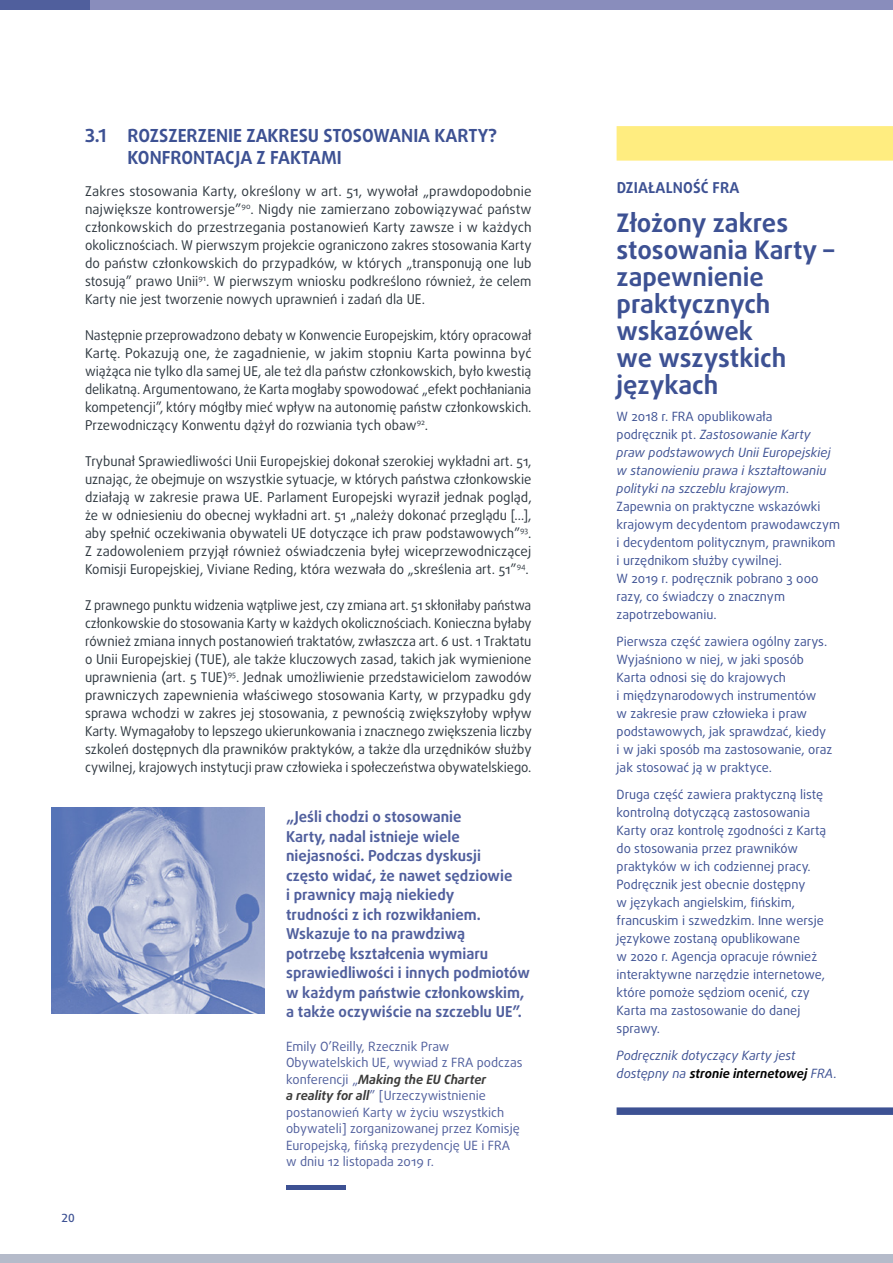
<style>
.page{position:relative;width:893px;height:1263px;background:#fff}
.page>*{position:absolute;margin:0;border:0;box-sizing:border-box;transform-origin:0 0}
.FRA_activity_title{font:700 25.5px/27px "Daxline Pro";color:#3d5193}
.title_2{font:700 18px/22.5px "Daxline Pro";color:#3d5193}
.t1{font:700 15px/19.5px "Daxline Pro";color:#505f9d}
.FRA_activity_supra{font:700 15px "Daxline Pro";letter-spacing:.01em;color:#3d5193}
.BODYTEXT{font:13.5px/18px "Daxline Pro";color:#2e373f;text-align:justify}
.BODYTEXT-2{font:13.5px/18px "Daxline Pro";color:#2e373f;text-align:justify;scale:.94 1}
.BODYTEXT-3{font:13.5px/18px "Daxline Pro";color:#2e373f;text-align:justify;scale:.96 1}
.FRA_activity_body{font:12.75px/18px "Daxline Pro";color:#3d5193}
.Quote_signature{font:12.75px/16.5px "Daxline Pro";color:#505f9d}
.FRA_activity_last_no{font:italic 12.75px/18px "Daxline Pro";color:#3d5193}
.t2{font:500 11.25px "Daxline Pro";color:#3d5193}
.s1{font-weight:700;font-style:italic;color:#3b3b3a}
.s2{font-style:italic}
.s3{font-weight:700;color:#000}
</style>
<div class="page">
<div style="left:89px;top:0;width:804px;height:10px;background:#898dbc"></div>
<div style="left:0;top:0;width:89px;height:10px;background:#505f9d"></div>
<div style="left:0;top:1254px;width:893px;height:9px;background:#b5bbca"></div>
<hr style="left:286px;top:1186px;width:60px;height:4px;background:#3d5193">
<img style="left:52px;top:808px;width:213px;height:206px">
<div style="left:617px;top:126px;width:276px;height:35px;background:#ffed80"></div>
<div style="left:617px;top:1107px;width:276px;height:8px;background:#3d5193"></div>
<p class="title_2" style="left:128px;top:124px;width:371px;text-indent:-43px">3.1 ROZSZERZENIE ZAKRESU STOSOWANIA KARTY?<br>KONFRONTACJA Z FAKTAMI</p>
<p class="BODYTEXT" style="left:85px;top:182px;width:448px">Zakres stosowania Karty, określony w art. 51, wywołał „prawdopodobnie największe kontrowersje”<sup>90</sup>. Nigdy nie zamierzano zobowiązywać państw członkowskich do przestrzegania postanowień Karty zawsze i w każdych okolicznościach. W pierwszym projekcie ograniczono zakres stosowania Karty do państw członkowskich do przypadków, w których „transponują one lub stosują” prawo Unii<sup>91</sup>. W pierwszym wniosku podkreślono również, że celem Karty nie jest tworzenie nowych uprawnień i zadań dla UE.</p>
<p class="BODYTEXT-3" style="left:85px;top:326px;width:467px">Następnie przeprowadzono debaty w Konwencie Europejskim, który opracował Kartę. Pokazują one, że zagadnienie, w jakim stopniu Karta powinna być wiążąca nie tylko dla samej UE, ale też dla państw członkowskich, było kwestią delikatną. Argumentowano, że Karta mogłaby spowodować „efekt pochłaniania kompetencji”, który mógłby mieć wpływ na autonomię państw członkowskich.<br>Przewodniczący Konwentu dążył do rozwiania tych obaw<sup>92</sup>.</p>
<p class="BODYTEXT" style="left:85px;top:452px;width:448px">Trybunał Sprawiedliwości Unii Europejskiej dokonał szerokiej wykładni art. 51, uznając, że obejmuje on wszystkie sytuacje, w których państwa członkowskie działają w zakresie prawa UE. Parlament Europejski wyraził jednak pogląd, że w odniesieniu do obecnej wykładni art. 51 „należy dokonać przeglądu […], aby spełnić oczekiwania obywateli UE dotyczące ich praw podstawowych”<sup>93</sup>.<br>Z zadowoleniem przyjął również oświadczenia byłej wiceprzewodniczącej Komisji Europejskiej, Viviane Reding, która wezwała do „skreślenia art. 51”<sup>94</sup>.</p>
<p class="BODYTEXT-2" style="left:85px;top:596px;width:477px">Z prawnego punktu widzenia wątpliwe jest, czy zmiana art. 51 skłoniłaby państwa członkowskie do stosowania Karty w każdych okolicznościach. Konieczna byłaby również zmiana innych postanowień traktatów, zwłaszcza art. 6 ust. 1 Traktatu o Unii Europejskiej (TUE), ale także kluczowych zasad, takich jak wymienione uprawnienia (art. 5 TUE)<sup>95</sup>. Jednak umożliwienie przedstawicielom zawodów prawniczych zapewnienia właściwego stosowania Karty, w przypadku gdy sprawa wchodzi w zakres jej stosowania, z pewnością zwiększyłoby wpływ Karty. Wymagałoby to lepszego ukierunkowania i znacznego zwiększenia liczby szkoleń dostępnych dla prawników praktyków, a także dla urzędników służby cywilnej, krajowych instytucji praw człowieka i społeczeństwa obywatelskiego.</p>
<p class="t1" style="left:286px;top:807px;width:245px">„Jeśli chodzi o stosowanie<br>Karty, nadal istnieje wiele niejasności. Podczas dyskusji<br>często widać, że nawet sędziowie<br>i prawnicy mają niekiedy<br>trudności z ich rozwikłaniem.<br>Wskazuje to na prawdziwą<br>potrzebę kształcenia wymiaru sprawiedliwości i innych podmiotów w każdym państwie członkowskim, a także oczywiście na szczeblu UE”.</p>
<p class="Quote_signature" style="left:286px;top:1038px;width:238px">Emily O’Reilly, Rzecznik Praw Obywatelskich UE, wywiad z FRA podczas konferencji „<span class="s1">Making the EU Charter<br>a reality for all</span>” [Urzeczywistnienie postanowień Karty w życiu wszystkich obywateli] zorganizowanej przez Komisję Europejską, fińską prezydencję UE i FRA w dniu 12 listopada 2019 r.</p>
<p class="t2" style="left:62px;top:1210px;width:15px">20</p>
<p class="FRA_activity_supra" style="left:617px;top:177px;width:124px">DZIAŁALNOŚĆ FRA</p>
<p class="FRA_activity_title" style="left:617px;top:209px;width:219px">Złożony zakres stosowania Karty – zapewnienie praktycznych wskazówek<br>we wszystkich językach</p>
<p class="FRA_activity_body" style="left:617px;top:407px;width:225px">W 2018 r. FRA opublikowała<br>podręcznik pt. <span class="s2">Zastosowanie Karty praw podstawowych Unii Europejskiej w stanowieniu prawa i kształtowaniu polityki na szczeblu krajowym</span>.<br>Zapewnia on praktyczne wskazówki krajowym decydentom prawodawczym i decydentom politycznym, prawnikom i urzędnikom służby cywilnej.<br>W 2019 r. podręcznik pobrano 3 000 razy, co świadczy o znacznym zapotrzebowaniu.</p>
<p class="FRA_activity_body" style="left:617px;top:632px;width:217px">Pierwsza część zawiera ogólny zarys.<br>Wyjaśniono w niej, w jaki sposób Karta odnosi się do krajowych<br>i międzynarodowych instrumentów<br>w zakresie praw człowieka i praw podstawowych, jak sprawdzać, kiedy i w jaki sposób ma zastosowanie, oraz jak stosować ją w praktyce.</p>
<p class="FRA_activity_body" style="left:617px;top:785px;width:211px">Druga część zawiera praktyczną listę kontrolną dotyczącą zastosowania<br>Karty oraz kontrolę zgodności z Kartą do stosowania przez prawników praktyków w ich codziennej pracy.<br>Podręcznik jest obecnie dostępny<br>w językach angielskim, fińskim, francuskim i szwedzkim. Inne wersje językowe zostaną opublikowane<br>w 2020 r. Agencja opracuje również interaktywne narzędzie internetowe, które pomoże sędziom ocenić, czy<br>Karta ma zastosowanie do danej sprawy.</p>
<p class="FRA_activity_last_no" style="left:617px;top:1046px;width:222px">Podręcznik dotyczący Karty jest dostępny na <span class="s3">stronie internetowej</span> FRA.</p>
</div>
